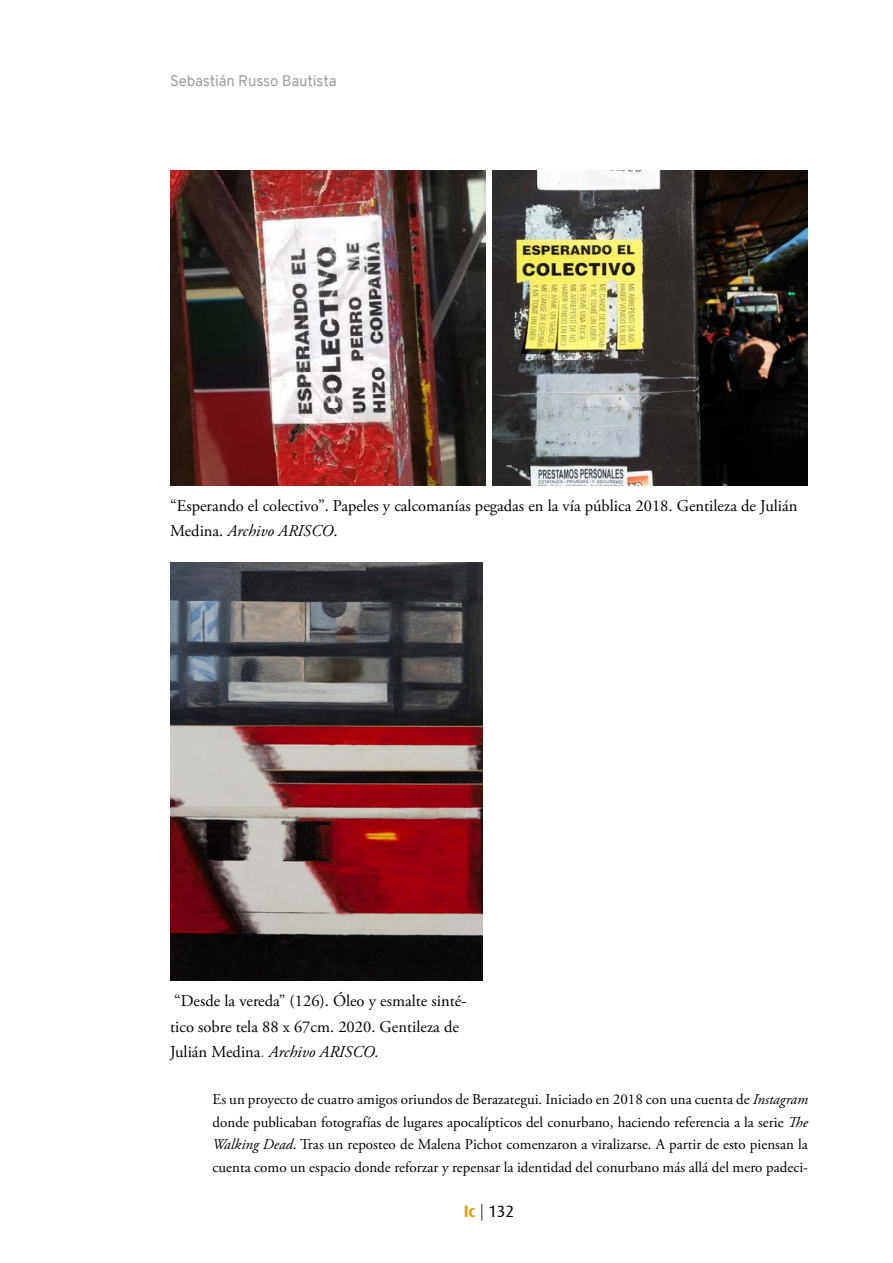
<style>
.page{position:relative;width:893px;height:1263px;background:#fff}
.page>*{position:absolute;margin:0;border:0;box-sizing:border-box;transform-origin:0 0}
.t1{font:16.5px/25.5px "Adobe Garamond Pro";color:#000}
.t2{font:16.5px "Dax";color:#000}
.t3{font:15px/22.5px "Adobe Garamond Pro";color:#000;text-align:justify}
.t4{font:15px "Overpass";letter-spacing:-.01em;color:#9d9d9c}
.s1{font-style:italic}
.s2{color:#4472c4}
.s3{font-weight:700;color:#e3a200}
.s4{font-weight:300}
</style>
<div class="page">
<img style="left:170px;top:170px;width:315px;height:315px">
<img style="left:493px;top:170px;width:315px;height:315px">
<img style="left:170px;top:562px;width:312px;height:419px">
<p class="t4" style="left:170px;top:71px;width:168px">Sebastián Russo Bautista</p>
<p class="t1" style="left:170px;top:494px;width:629px">“Esperando el colectivo”. Papeles y calcomanías pegadas en la vía pública 2018. Gentileza de Julián<br>Medina. <span class="s1">Archivo ARISCO</span>.</p>
<p class="t1" style="left:170px;top:989px;width:298px">“Desde la vereda” (126). Óleo y esmalte sinté&shy;tico sobre tela 88 x 67cm. 2020. Gentileza de<br>Julián Medina<span class="s2">.</span> <span class="s1">Archivo ARISCO.</span></p>
<p class="t3" style="left:213px;top:1089px;width:597px">Es un proyecto de cuatro amigos oriundos de Berazategui. Iniciado en 2018 con una cuenta de <span class="s1">Instagram </span>donde publicaban fotografías de lugares apocalípticos del conurbano, haciendo referencia a la serie <span class="s1">The Walking Dead</span>. Tras un reposteo de Malena Pichot comenzaron a viralizarse. A partir de esto piensan la cuenta como un espacio donde reforzar y repensar la identidad del conurbano más allá del mero padeci-</p>
<p class="t2" style="left:464px;top:1202px;width:52px"><span class="s3">Ic</span> <span class="s4">|</span> 132</p>
</div>
